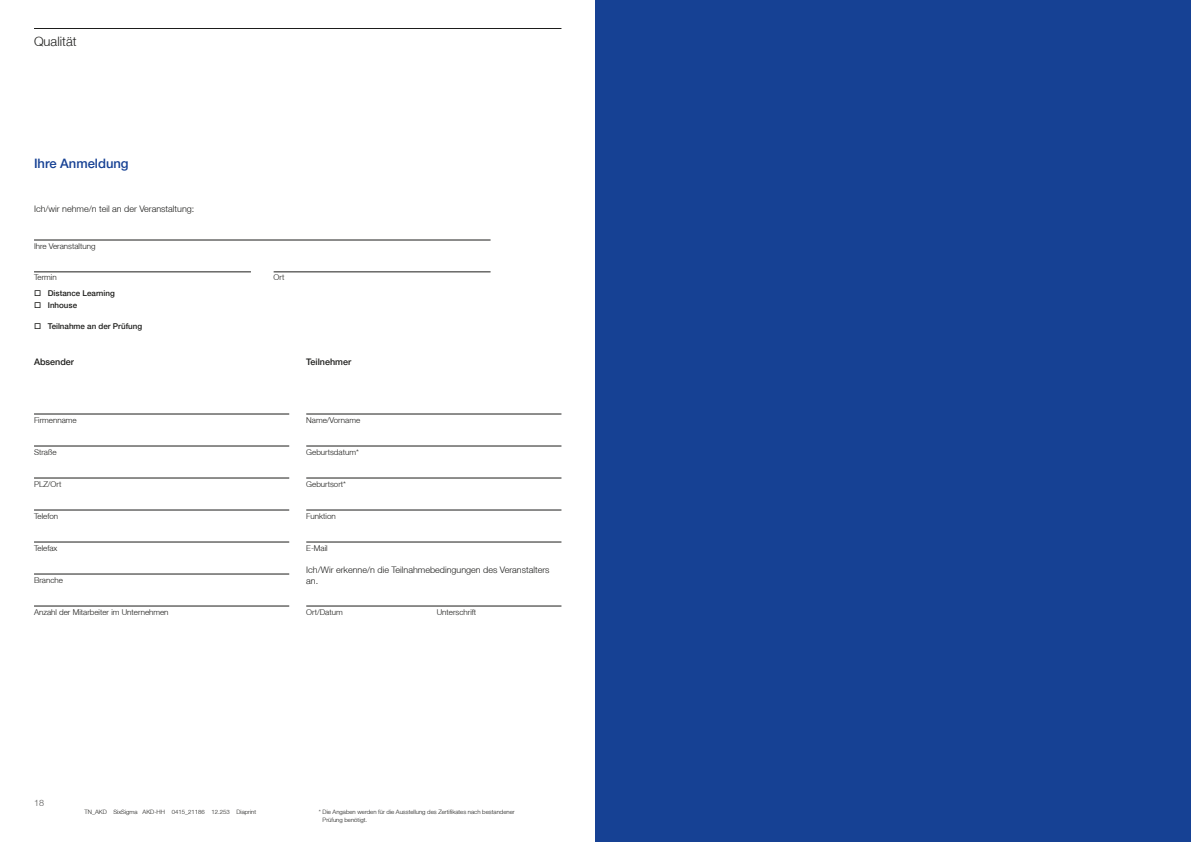
<style>
.page{position:relative;width:1191px;height:842px;background:#fff}
.page>*{position:absolute;margin:0;border:0;box-sizing:border-box;transform-origin:0 0}
.t1{font:500 13px "Helvetica Neue LT";color:#164194}
.t2{font:300 13px "Helvetica Neue LT";color:#1d1d1b}
.t3{font:300 9px/11px "Helvetica Neue LT";color:#1d1d1b}
.t4{font:500 9px "Helvetica Neue LT";color:#1d1d1b}
.t5{font:300 9px "Helvetica Neue LT";color:#575756}
.t6{font:300 8px "Helvetica Neue LT";color:#1d1d1b}
.t7{font:500 8px "Helvetica Neue LT";color:#1d1d1b}
.t8{font:300 6px/8px "Helvetica Neue LT";color:#1d1d1b}
</style>
<div class="page">
<hr style="left:34px;top:28px;width:527px;height:1px;background:#1d1d1b">
<hr style="left:34px;top:240px;width:456px;height:1px;background:#1d1d1b">
<hr style="left:34px;top:414px;width:255px;height:1px;background:#1d1d1b">
<hr style="left:34px;top:446px;width:255px;height:1px;background:#1d1d1b">
<hr style="left:34px;top:478px;width:255px;height:1px;background:#1d1d1b">
<hr style="left:34px;top:510px;width:255px;height:1px;background:#1d1d1b">
<hr style="left:34px;top:542px;width:255px;height:1px;background:#1d1d1b">
<hr style="left:34px;top:574px;width:255px;height:1px;background:#1d1d1b">
<hr style="left:34px;top:606px;width:255px;height:1px;background:#1d1d1b">
<hr style="left:306px;top:414px;width:255px;height:1px;background:#1d1d1b">
<hr style="left:306px;top:446px;width:255px;height:1px;background:#1d1d1b">
<hr style="left:306px;top:478px;width:255px;height:1px;background:#1d1d1b">
<hr style="left:306px;top:510px;width:255px;height:1px;background:#1d1d1b">
<hr style="left:306px;top:542px;width:255px;height:1px;background:#1d1d1b">
<hr style="left:306px;top:606px;width:255px;height:1px;background:#1d1d1b">
<hr style="left:34px;top:272px;width:217px;height:1px;background:#1d1d1b">
<hr style="left:274px;top:272px;width:216px;height:1px;background:#1d1d1b">
<div style="left:595px;top:0;width:596px;height:842px;background:#164194"></div>
<h1 class="t2" style="left:34px;top:34px;width:44px">Qualität</h1>
<h1 class="t1" style="left:34px;top:155px;width:96px">Ihre Anmeldung</h1>
<p class="t3" style="left:34px;top:203px;width:162px">Ich/wir nehme/n teil an der Veranstaltung:</p>
<p class="t6" style="left:34px;top:241px;width:63px">Ihre Veranstaltung</p>
<p class="t6" style="left:34px;top:273px;width:24px">Termin</p>
<p class="t6" style="left:274px;top:273px;width:12px">Ort</p>
<p class="t7" style="left:34px;top:289px;width:82px">□ Distance Learning</p>
<p class="t7" style="left:34px;top:300px;width:45px">□ Inhouse</p>
<p class="t7" style="left:34px;top:321px;width:110px">□ Teilnahme an der Prüfung</p>
<p class="t4" style="left:34px;top:356px;width:42px">Absender</p>
<p class="t6" style="left:34px;top:415px;width:44px">Firmenname</p>
<p class="t6" style="left:34px;top:447px;width:24px">Straße</p>
<p class="t6" style="left:34px;top:479px;width:29px">PLZ/Ort</p>
<p class="t6" style="left:34px;top:511px;width:26px">Telefon</p>
<p class="t6" style="left:34px;top:543px;width:25px">Telefax</p>
<p class="t6" style="left:34px;top:575px;width:30px">Branche</p>
<p class="t6" style="left:34px;top:607px;width:136px">Anzahl der Mitarbeiter im Unternehmen</p>
<p class="t4" style="left:306px;top:356px;width:47px">Teilnehmer</p>
<p class="t6" style="left:306px;top:415px;width:55px">Name/Vorname</p>
<p class="t6" style="left:306px;top:447px;width:54px">Geburtsdatum*</p>
<p class="t6" style="left:306px;top:479px;width:41px">Geburtsort*</p>
<p class="t6" style="left:306px;top:511px;width:31px">Funktion</p>
<p class="t6" style="left:306px;top:543px;width:23px">E-Mail</p>
<p class="t3" style="left:306px;top:564px;width:245px">Ich/Wir erkenne/n die Teilnahmebedingungen des Veranstalters an.</p>
<p class="t6" style="left:306px;top:607px;width:38px">Ort/Datum</p>
<p class="t6" style="left:437px;top:607px;width:41px">Unterschrift</p>
<p class="t5" style="left:34px;top:797px;width:12px">18</p>
<p class="t8" style="left:84px;top:808px;width:173px">TN_AKD SixSigma AKD-HH 0415_21186 12.253 Diaprint</p>
<p class="t8" style="left:322px;top:808px;width:194px;text-indent:-4px">* Die Angaben werden für die Ausstellung des Zertifikates nach bestandener<br>Prüfung benötigt.</p>
</div>
